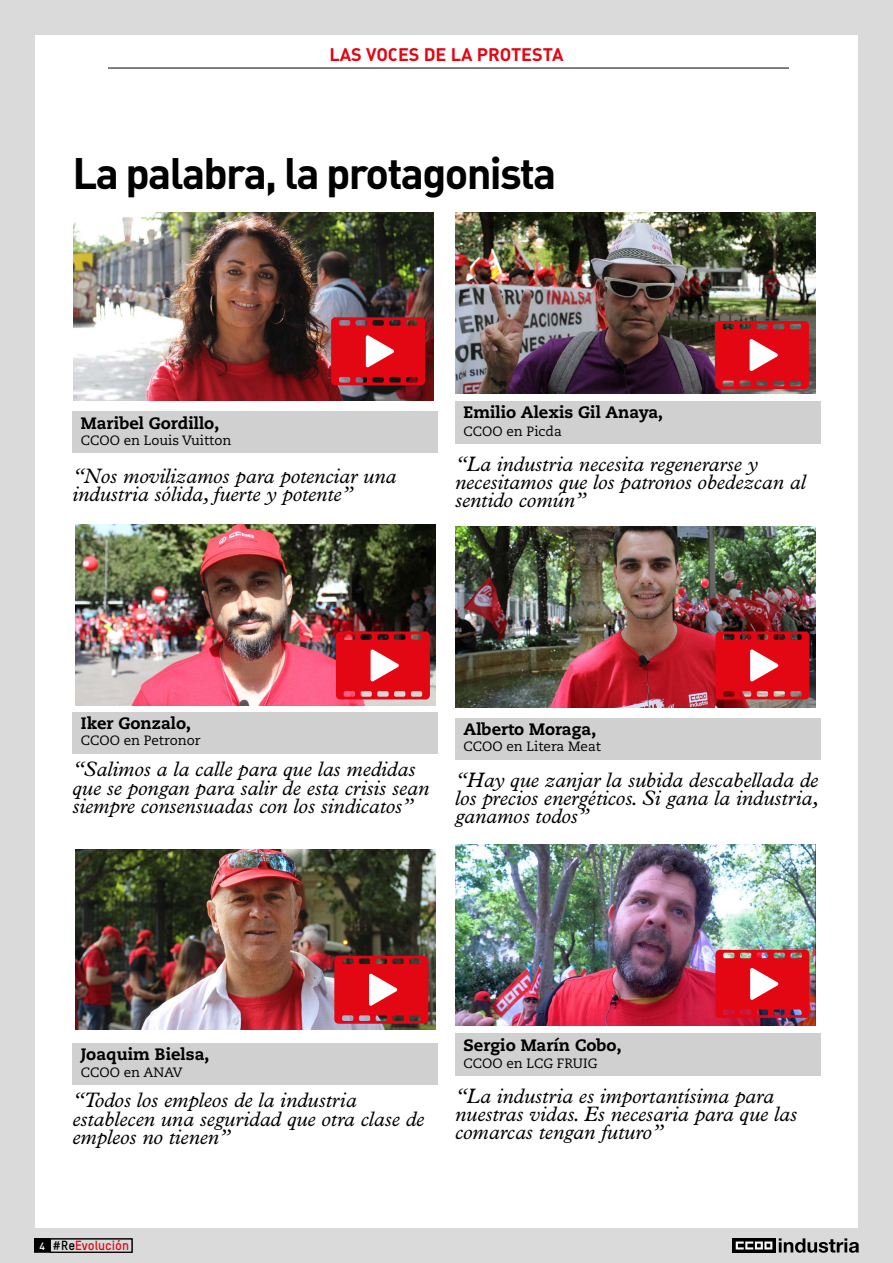
<style>
.page{position:relative;width:893px;height:1263px;background:#fff}
.page>*{position:absolute;margin:0;border:0;box-sizing:border-box;transform-origin:0 0}
.t1{font:43.5px "DIN Bold Alternate";letter-spacing:-.04em;color:#000}
.t2{font:italic 21px/18.1px "Plantin";color:#000}
.t3{font:18px "DIN Bold Alternate";color:#e30613}
.t4{font:800 16.5px "Caecilia";color:#000}
.t5{font:13.5px "Caecilia";color:#000}
.t6{font:700 13.05px "TSTAR";color:#e30613}
.s1{font-family:"DIN";font-weight:500;font-size:10.5px;color:#fff}
.s2{color:#000}
</style>
<div class="page">
<div style="left:0;top:0;width:893px;height:34px;background:#dadada"></div>
<div style="left:0;top:1229px;width:893px;height:34px;background:#dadada"></div>
<div style="left:0;top:0;width:34px;height:1229px;background:#dadada"></div>
<div style="left:859px;top:0;width:34px;height:1229px;background:#dadada"></div>
<hr style="left:108px;top:68px;width:681px;height:1px;background:#000">
<div style="left:50px;top:1238px;width:83px;height:15px;border:1px solid #000"></div>
<div style="left:34px;top:1238px;width:99px;height:15px;border:1px solid #000"></div>
<div style="left:34px;top:1239px;width:16px;height:13px;background:#000"></div>
<svg style="left:732px;top:1238px;width:44px;height:15px"></svg>
<svg style="left:736px;top:1241px;width:36px;height:8px"></svg>
<svg style="left:779px;top:1238px;width:80px;height:15px"></svg>
<div style="left:72px;top:411px;width:366px;height:42px;background:#d0d0d0"></div>
<div style="left:72px;top:712px;width:366px;height:41px;background:#d0d0d0"></div>
<div style="left:72px;top:1043px;width:366px;height:41px;background:#d0d0d0"></div>
<div style="left:455px;top:401px;width:365px;height:43px;background:#d0d0d0"></div>
<div style="left:455px;top:718px;width:365px;height:41px;background:#d0d0d0"></div>
<div style="left:455px;top:1033px;width:365px;height:43px;background:#d0d0d0"></div>
<img style="left:74px;top:213px;width:360px;height:187px">
<img style="left:75px;top:525px;width:360px;height:180px">
<img style="left:75px;top:849px;width:360px;height:181px">
<img style="left:455px;top:526px;width:360px;height:181px">
<img style="left:455px;top:844px;width:360px;height:181px">
<img style="left:455px;top:213px;width:360px;height:180px">
<svg style="left:331px;top:317px;width:94px;height:68px;background:#d51f2b"></svg>
<svg style="left:715px;top:321px;width:94px;height:68px;background:#d7222c"></svg>
<svg style="left:336px;top:631px;width:94px;height:68px;background:#dc242f"></svg>
<svg style="left:715px;top:631px;width:94px;height:68px;background:#d9212c"></svg>
<svg style="left:715px;top:950px;width:94px;height:68px;background:#dc2431"></svg>
<svg style="left:334px;top:956px;width:94px;height:68px;background:#d6222c"></svg>
<p class="t3" style="left:329px;top:42px;width:236px">LAS VOCES DE LA PROTESTA</p>
<h1 class="t1" style="left:72px;top:145px;width:485px">La palabra, la protagonista</h1>
<p class="t4" style="left:81px;top:413px;width:140px">Maribel Gordillo,</p>
<p class="t5" style="left:81px;top:432px;width:152px">CCOO en Louis Vuitton</p>
<p class="t2" style="left:72px;top:467px;width:326px">“Nos movilizamos para potenciar una industria sólida, fuerte y potente”</p>
<p class="t4" style="left:464px;top:402px;width:201px">Emilio Alexis Gil Anaya,</p>
<p class="t5" style="left:464px;top:423px;width:100px">CCOO en Picda</p>
<p class="t2" style="left:455px;top:454px;width:352px">“La industria necesita regenerarse y necesitamos que los patronos obedezcan al sentido común”</p>
<p class="t4" style="left:81px;top:713px;width:112px">Iker Gonzalo,</p>
<p class="t5" style="left:81px;top:733px;width:121px">CCOO en Petronor</p>
<p class="t2" style="left:72px;top:760px;width:358px">“Salimos a la calle para que las medidas que se pongan para salir de esta crisis sean siempre consensuadas con los sindicatos”</p>
<p class="t4" style="left:464px;top:719px;width:134px">Alberto Moraga,</p>
<p class="t5" style="left:464px;top:739px;width:139px">CCOO en Litera Meat</p>
<p class="t2" style="left:455px;top:770px;width:365px;text-align:justify">“Hay que zanjar la subida descabellada de los precios energéticos. Si gana la industria, ganamos todos”</p>
<p class="t4" style="left:81px;top:1044px;width:130px">Joaquim Bielsa,</p>
<p class="t5" style="left:81px;top:1064px;width:103px">CCOO en ANAV</p>
<p class="t2" style="left:72px;top:1091px;width:353px">“Todos los empleos de la industria establecen una seguridad que otra clase de empleos no tienen”</p>
<p class="t4" style="left:464px;top:1034px;width:159px">Sergio Marín Cobo,</p>
<p class="t5" style="left:464px;top:1055px;width:135px">CCOO en LCG FRUIG</p>
<p class="t2" style="left:455px;top:1086px;width:343px">“La industria es importantísima para nuestras vidas. Es necesaria para que las comarcas tengan futuro”</p>
<p class="t6" style="left:39px;top:1237px;width:91px"><span class="s1">4</span> <span class="s2">#Re</span>Evolución</p>
</div>
